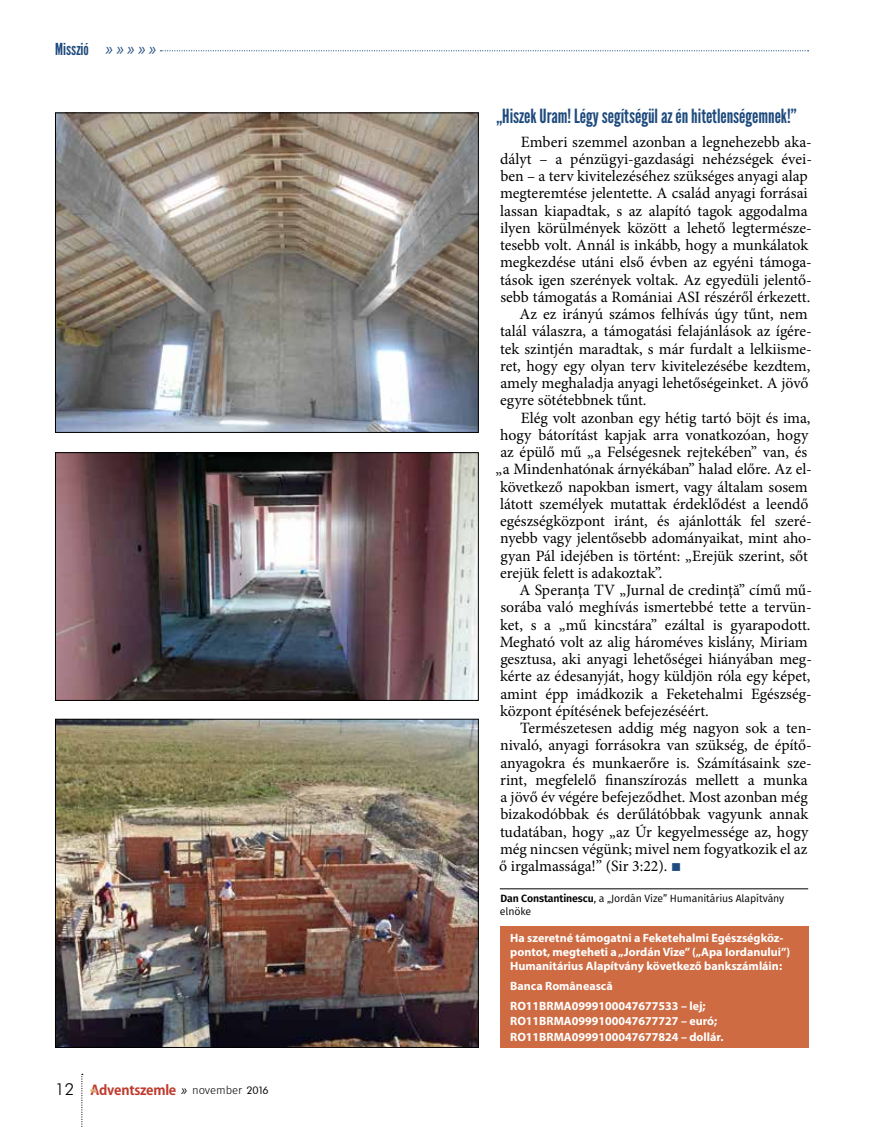
<style>
.page{position:relative;width:872px;height:1127px;background:#fff}
.page>*{position:absolute;margin:0;border:0;box-sizing:border-box;transform-origin:0 0}
.t1{font:19.5px "League Gothic";letter-spacing:-.005em;color:#1e4a7d}
.t2{font:16.5px "League Gothic";color:#1e4a7d}
.t3{font:15.75px "Minion Pro";color:#000}
.t4{font:700 13.5px "Koz Go Pr 6 N";letter-spacing:-.02em;color:#be3a2e}
.t5{font:700 12px/14.2px "Myriad Pro";color:#fff}
.t6{font:10.5px/13.5px "Fira Sans";letter-spacing:-.01em;color:#000}
.s1{font-family:"Koz Go Pr 6 N"}
.s2{font-family:"Futura BT";font-weight:300;font-size:16.5px;color:#000}
.s3{font-weight:400;color:#000}
.s4{font-family:"Fira Sans";font-weight:300;font-size:11.25px;color:#000}
.s5{font-family:"Futura BT";font-weight:400;font-size:10.5px;color:#000}
.s6{color:#1e4a7d}
.s7{font-weight:600}
</style>
<div class="page">
<hr style="left:500px;top:888px;width:308px;height:1px;background:#000">
<svg style="left:160px;top:50px;width:648px;height:1px"></svg>
<img style="left:57px;top:115px;width:419px;height:316px">
<div style="left:55px;top:113px;width:423px;height:320px;border:1px solid #000"></div>
<img style="left:57px;top:721px;width:419px;height:324px">
<div style="left:55px;top:719px;width:423px;height:328px;border:1px solid #000"></div>
<div style="left:500px;top:926px;width:308px;height:122px;background:#ce6b42"></div>
<img style="left:57px;top:454px;width:419px;height:244px">
<div style="left:55px;top:452px;width:423px;height:248px;border:1px solid #000"></div>
<svg style="left:81px;top:1074px;width:2px;height:53px"></svg>
<svg style="left:91px;top:1088px;width:6px;height:4px"></svg>
<p class="t2" style="left:55px;top:40px;width:102px">Misszió <span class="s1">» » » » »</span></p>
<p class="t4" style="left:55px;top:1082px;width:215px"><span class="s2">12</span> Adventszemle <span class="s3">»</span> <span class="s4">november</span> <span class="s5">2016</span></p>
<p class="t1" style="left:496px;top:104px;width:302px">„Hiszek Uram! Légy segítségül az én hitetlenségemnek!”</p>
<p class="t3" style="left:521px;top:131px;width:292px">Emberi szemmel azonban a legnehezebb aka-</p>
<p class="t3" style="left:500px;top:148px;width:313px">dályt – a pénzügyi-gazdasági nehézségek évei-</p>
<p class="t3" style="left:500px;top:166px;width:309px">ben – a terv kivitelezéséhez szükséges anyagi alap</p>
<p class="t3" style="left:500px;top:183px;width:309px">megteremtése jelentette. A család anyagi forrásai</p>
<p class="t3" style="left:500px;top:200px;width:309px">lassan kiapadtak, s az alapító tagok aggodalma</p>
<p class="t3" style="left:500px;top:217px;width:313px">ilyen körülmények között a lehető legtermésze-</p>
<p class="t3" style="left:500px;top:235px;width:310px">tesebb volt. Annál is inkább, hogy a munkálatok</p>
<p class="t3" style="left:500px;top:252px;width:313px">megkezdése utáni első évben az egyéni támoga-</p>
<p class="t3" style="left:500px;top:269px;width:313px">tások igen szerények voltak. Az egyedüli jelentő-</p>
<p class="t3" style="left:500px;top:286px;width:311px">sebb támogatás a Romániai ASI részéről érkezett.</p>
<p class="t3" style="left:519px;top:304px;width:290px">Az ez irányú számos felhívás úgy tűnt, nem</p>
<p class="t3" style="left:500px;top:321px;width:313px">talál válaszra, a támogatási felajánlások az ígére-</p>
<p class="t3" style="left:500px;top:338px;width:313px">tek szintjén maradtak, s már furdalt a lelkiisme-</p>
<p class="t3" style="left:500px;top:355px;width:312px">ret, hogy egy olyan terv kivitelezésébe kezdtem,</p>
<p class="t3" style="left:500px;top:372px;width:310px">amely meghaladja anyagi lehetőségeinket. A jövő</p>
<p class="t3" style="left:500px;top:390px;width:148px">egyre sötétebbnek tűnt.</p>
<p class="t3" style="left:521px;top:407px;width:291px">Elég volt azonban egy hétig tartó böjt és ima,</p>
<p class="t3" style="left:500px;top:424px;width:310px">hogy bátorítást kapjak arra vonatkozóan, hogy</p>
<p class="t3" style="left:500px;top:441px;width:308px">az épülő mű „a Felségesnek rejtekében” van, és</p>
<p class="t3" style="left:495px;top:459px;width:318px">„a Mindenhatónak árnyékában” halad előre. Az el-</p>
<p class="t3" style="left:500px;top:476px;width:309px">következő napokban ismert, vagy általam sosem</p>
<p class="t3" style="left:500px;top:493px;width:310px">látott személyek mutattak érdeklődést a leendő</p>
<p class="t3" style="left:500px;top:510px;width:313px">egészségközpont iránt, és ajánlották fel szeré-</p>
<p class="t3" style="left:500px;top:528px;width:313px">nyebb vagy jelentősebb adományaikat, mint aho-</p>
<p class="t3" style="left:500px;top:545px;width:309px">gyan Pál idejében is történt: „Erejük szerint, sőt</p>
<p class="t3" style="left:500px;top:562px;width:164px">erejük felett is adakoztak”.</p>
<p class="t3" style="left:519px;top:579px;width:294px">A Speranţa TV „Jurnal de credinţă” című mű-</p>
<p class="t3" style="left:500px;top:597px;width:313px">sorába való meghívás ismertebbé tette a tervün-</p>
<p class="t3" style="left:500px;top:614px;width:312px">ket, s a „mű kincstára” ezáltal is gyarapodott.</p>
<p class="t3" style="left:499px;top:631px;width:309px">Megható volt az alig hároméves kislány, Miriam</p>
<p class="t3" style="left:500px;top:648px;width:313px">gesztusa, aki anyagi lehetőségei hiányában meg-</p>
<p class="t3" style="left:500px;top:666px;width:312px">kérte az édesanyját, hogy küldjön róla egy képet,</p>
<p class="t3" style="left:500px;top:683px;width:313px">amint épp imádkozik a Feketehalmi Egészség-</p>
<p class="t3" style="left:500px;top:700px;width:210px">központ építésének befejezéséért.</p>
<p class="t3" style="left:520px;top:717px;width:293px">Természetesen addig még nagyon sok a ten-</p>
<p class="t3" style="left:500px;top:735px;width:311px">nivaló, anyagi forrásokra van szükség, de építő-</p>
<p class="t3" style="left:500px;top:752px;width:313px">anyagokra és munkaerőre is. Számításaink sze-</p>
<p class="t3" style="left:500px;top:769px;width:309px">rint, megfelelő finanszírozás mellett a munka</p>
<p class="t3" style="left:500px;top:786px;width:309px">a jövő év végére befejeződhet. Most azonban még</p>
<p class="t3" style="left:500px;top:804px;width:309px">bizakodóbbak és derűlátóbbak vagyunk annak</p>
<p class="t3" style="left:500px;top:821px;width:310px">tudatában, hogy „az Úr kegyelmessége az, hogy</p>
<p class="t3" style="left:500px;top:838px;width:309px">még nincsen végünk; mivel nem fogyatkozik el az</p>
<p class="t3" style="left:499px;top:855px;width:183px">ő irgalmassága!” (Sir 3:22). <span class="s6">■</span></p>
<p class="t6" style="left:500px;top:891px;width:286px"><span class="s7">Dan Constantinescu</span>, a „Jordán Vize” Humanitárius Alapítvány elnöke</p>
<p class="t5" style="left:510px;top:930px;width:282px">Ha szeretné támogatni a Feketehalmi Egészségköz&shy;pontot, megteheti a „Jordán Vize” („Apa Iordanului”)<br>Humanitárius Alapítvány következő bankszámláin:</p>
<p class="t5" style="left:510px;top:975px;width:197px;line-height:19.8px">Banca Românească<br>RO11BRMA0999100047677533 – lej;</p>
<p class="t5" style="left:510px;top:1013px;width:215px;line-height:15.6px">RO11BRMA0999100047677727 – euró;<br>RO11BRMA0999100047677824 – dollár.</p>
</div>
